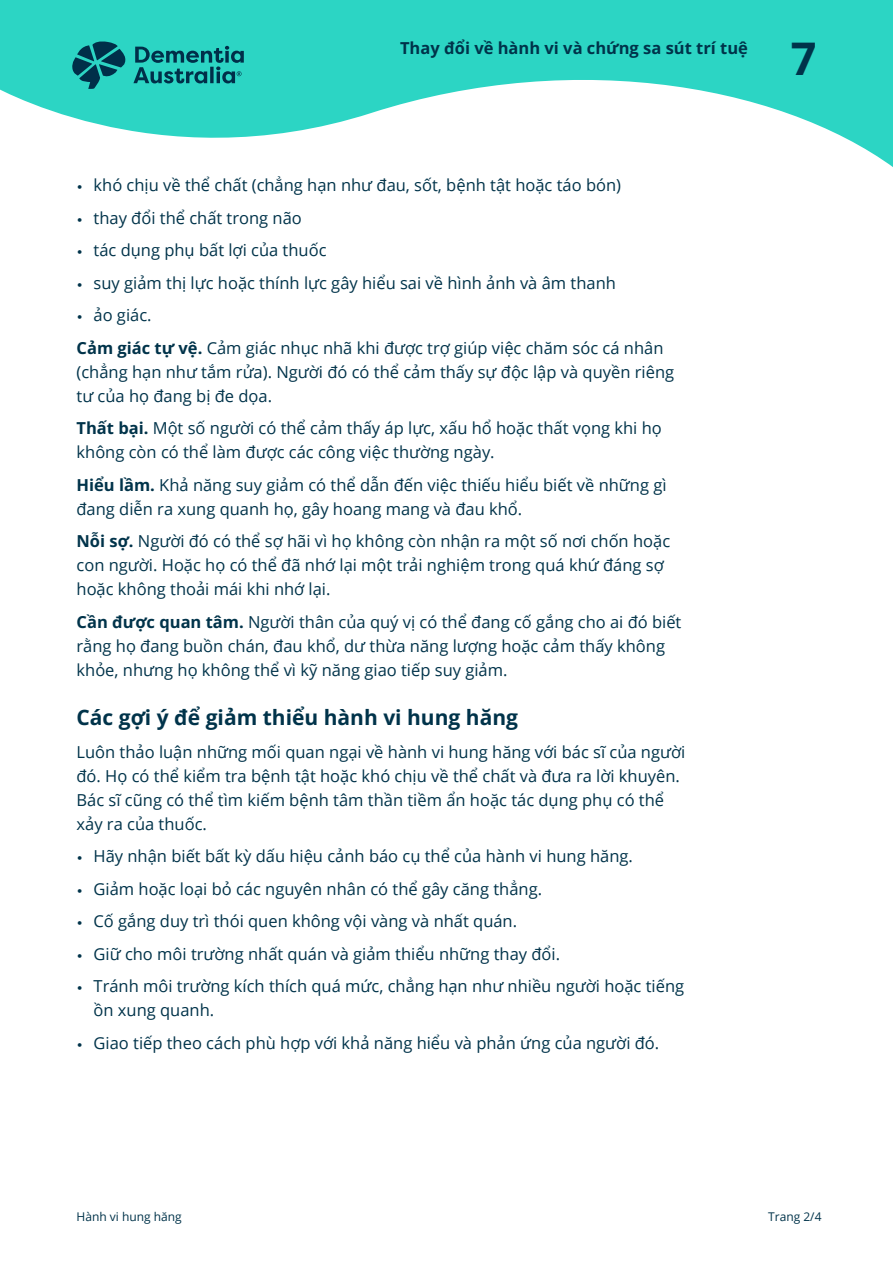
<style>
.page{position:relative;width:893px;height:1263px;background:#fff}
.page>*{position:absolute;margin:0;border:0;box-sizing:border-box;transform-origin:0 0}
.t1{font:700 45px "Open Sans";color:#00334a}
.t2{font:700 21px "Open Sans";color:#00334a}
.t3{font:16.5px/24px "Open Sans";color:#00334a}
.t4{font:700 16.5px "Open Sans";color:#00334a}
.t5{font:12px "Open Sans";color:#00334a}
.s1{font-family:"Filson Pro"}
.s2{font-weight:700}
</style>
<div class="page">
<svg style="left:0;top:0;width:893px;height:167px;fill:#2cd5c4"></svg>
<svg style="left:72px;top:41px;width:172px;height:48px;background:#1d9d9a"></svg>
<p class="t4" style="left:400px;top:37px;width:349px">Thay đổi về hành vi và chứng sa sút trí tuệ</p>
<h1 class="t1" style="left:791px;top:27px;width:27px">7</h1>
<p class="t3" style="left:77px;top:173px;width:546px"><span class="s1">•</span> khó chịu về thể chất (chẳng hạn như đau, sốt, bệnh tật hoặc táo bón)</p>
<p class="t3" style="left:77px;top:205px;width:227px"><span class="s1">•</span> thay đổi thể chất trong não</p>
<p class="t3" style="left:77px;top:238px;width:251px"><span class="s1">•</span> tác dụng phụ bất lợi của thuốc</p>
<p class="t3" style="left:77px;top:270px;width:541px"><span class="s1">•</span> suy giảm thị lực hoặc thính lực gây hiểu sai về hình ảnh và âm thanh</p>
<p class="t3" style="left:77px;top:299px;width:588px;line-height:32.5px"><span class="s1">•</span> ảo giác.<br><span class="s2">Cảm giác tự vệ.</span> Cảm giác nhục nhã khi được trợ giúp việc chăm sóc cá nhân</p>
<p class="t3" style="left:77px;top:359px;width:599px">(chẳng hạn như tắm rửa). Người đó có thể cảm thấy sự độc lập và quyền riêng tư của họ đang bị đe dọa.</p>
<p class="t3" style="left:77px;top:416px;width:587px"><span class="s2">Thất bại.</span> Một số người có thể cảm thấy áp lực, xấu hổ hoặc thất vọng khi họ không còn có thể làm được các công việc thường ngày.</p>
<p class="t3" style="left:77px;top:472px;width:591px"><span class="s2">Hiểu lầm.</span> Khả năng suy giảm có thể dẫn đến việc thiếu hiểu biết về những gì đang diễn ra xung quanh họ, gây hoang mang và đau khổ.</p>
<p class="t3" style="left:77px;top:529px;width:595px"><span class="s2">Nỗi sợ.</span> Người đó có thể sợ hãi vì họ không còn nhận ra một số nơi chốn hoặc con người. Hoặc họ có thể đã nhớ lại một trải nghiệm trong quá khứ đáng sợ hoặc không thoải mái khi nhớ lại.</p>
<p class="t3" style="left:77px;top:609px;width:606px"><span class="s2">Cần được quan tâm.</span> Người thân của quý vị có thể đang cố gắng cho ai đó biết rằng họ đang buồn chán, đau khổ, dư thừa năng lượng hoặc cảm thấy không khỏe, nhưng họ không thể vì kỹ năng giao tiếp suy giảm.</p>
<p class="t2" style="left:77px;top:703px;width:443px">Các gợi ý để giảm thiểu hành vi hung hăng</p>
<p class="t3" style="left:77px;top:739px;width:610px">Luôn thảo luận những mối quan ngại về hành vi hung hăng với bác sĩ của người đó. Họ có thể kiểm tra bệnh tật hoặc khó chịu về thể chất và đưa ra lời khuyên.<br>Bác sĩ cũng có thể tìm kiếm bệnh tâm thần tiềm ẩn hoặc tác dụng phụ có thể xảy ra của thuốc.</p>
<p class="t3" style="left:77px;top:844px;width:558px"><span class="s1">•</span> Hãy nhận biết bất kỳ dấu hiệu cảnh báo cụ thể của hành vi hung hăng.</p>
<p class="t3" style="left:77px;top:876px;width:467px"><span class="s1">•</span> Giảm hoặc loại bỏ các nguyên nhân có thể gây căng thẳng.</p>
<p class="t3" style="left:77px;top:909px;width:442px"><span class="s1">•</span> Cố gắng duy trì thói quen không vội vàng và nhất quán.</p>
<p class="t3" style="left:77px;top:941px;width:485px"><span class="s1">•</span> Giữ cho môi trường nhất quán và giảm thiểu những thay đổi.</p>
<p class="t3" style="left:94px;top:974px;width:592px;text-indent:-17px"><span class="s1">•</span> Tránh môi trường kích thích quá mức, chẳng hạn như nhiều người hoặc tiếng ồn xung quanh.</p>
<p class="t3" style="left:77px;top:1030px;width:584px"><span class="s1">•</span> Giao tiếp theo cách phù hợp với khả năng hiểu và phản ứng của người đó.</p>
<p class="t5" style="left:77px;top:1209px;width:107px">Hành vi hung hăng</p>
<p class="t5" style="left:768px;top:1209px;width:55px">Trang 2/4</p>
</div>
